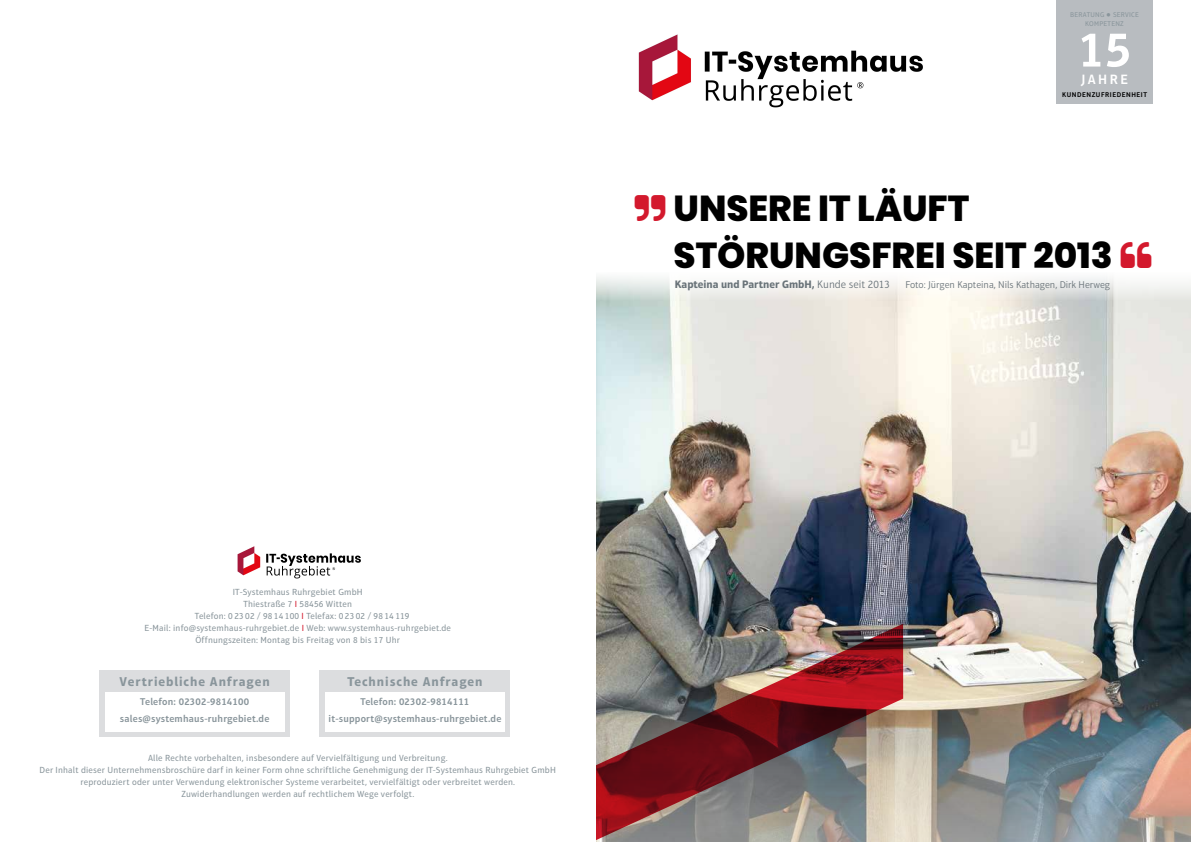
<style>
.page{position:relative;width:1191px;height:842px;background:#fff}
.page>*{position:absolute;margin:0;border:0;box-sizing:border-box;transform-origin:0 0}
.t1{font:600 50px "Aptifer Sans LT Pro";color:#fff}
.t2{font:800 36px/46.6px "Poppins";color:#000}
.t3{font:600 13.8px "Aptifer Sans LT Pro";letter-spacing:.18em;color:#fff}
.t4{font:700 13px "Aptifer Sans LT Pro";letter-spacing:.07em;color:#89959b}
.t5{font:700 11px "Aptifer Sans LT Pro";color:#697379}
.t6{font:600 10px/16.8px "Aptifer Sans LT Pro";letter-spacing:.02em;color:#89959b;text-align:center}
.t7{font:300 10px "Aptifer Sans LT Pro";color:#697379}
.t8{font:9px/12px "Aptifer Sans LT Pro";letter-spacing:.02em;color:#89959b;text-align:center}
.t9{font:7px/9px "Aptifer Sans LT Pro";letter-spacing:.04em;color:#89959b;text-align:center}
.t10{font:600 7px "Aptifer Sans LT Pro";letter-spacing:.08em;color:#000}
.s1{color:#d3192d}
.s2{font-weight:300}
</style>
<div class="page">
<img style="left:596px;top:300px;width:595px;height:354px">
<img style="left:903px;top:654px;width:288px;height:188px">
<svg style="left:596px;top:277px;width:595px;height:23px;fill:#f3f2ee"></svg>
<img style="left:596px;top:624px;width:307px;height:218px">
<div style="left:319px;top:670px;width:191px;height:67px;background:#dcdddf"></div>
<div style="left:325px;top:692px;width:180px;height:39px;background:#fff"></div>
<div style="left:99px;top:670px;width:191px;height:67px;background:#dcdddf"></div>
<div style="left:105px;top:692px;width:179px;height:39px;background:#fff"></div>
<div style="left:1056px;top:0;width:96px;height:103px;background:#b8bcc0"></div>
<img style="left:638px;top:34px;width:285px;height:74px">
<img style="left:237px;top:546px;width:124px;height:33px">
<p class="t8" style="left:233px;top:586px;width:131px">IT-Systemhaus Ruhrgebiet GmbH</p>
<p class="t8" style="left:243px;top:598px;width:110px">Thiestraße 7 <span class="s1">I</span> 58456 Witten</p>
<p class="t8" style="left:195px;top:610px;width:216px">Telefon: 0 23 02 / 98 14 100 <span class="s1">I</span> Telefax: 0 23 02 / 98 14 119</p>
<p class="t8" style="left:144px;top:622px;width:308px">E-Mail: info@systemhaus-ruhrgebiet.de <span class="s1">I</span> Web: www.systemhaus-ruhrgebiet.de</p>
<p class="t8" style="left:195px;top:634px;width:206px">Öffnungszeiten: Montag bis Freitag von 8 bis 17 Uhr</p>
<h3 class="t4" style="left:120px;top:674px;width:152px">Vertriebliche Anfragen</h3>
<p class="t6" style="left:120px;top:693px;width:151px">Telefon: 02302-9814100 sales@systemhaus-ruhrgebiet.de</p>
<h3 class="t4" style="left:347px;top:674px;width:137px">Technische Anfragen</h3>
<p class="t6" style="left:328px;top:693px;width:174px">Telefon: 02302-9814111 it-support@systemhaus-ruhrgebiet.de</p>
<p class="t8" style="left:40px;top:752px;width:518px">Alle Rechte vorbehalten, insbesondere auf Vervielfältigung und Verbreitung.<br>Der Inhalt dieser Unternehmensbroschüre darf in keiner Form ohne schriftliche Genehmigung der IT-Systemhaus Ruhrgebiet GmbH reproduziert oder unter Verwendung elektronischer Systeme verarbeitet, vervielfältigt oder verbreitet werden.<br>Zuwiderhandlungen werden auf rechtlichem Wege verfolgt.</p>
<p class="t9" style="left:1070px;top:10px;width:70px">BERATUNG ● SERVICE<br>KOMPETENZ</p>
<h1 class="t1" style="left:1077px;top:20px;width:55px">15</h1>
<h3 class="t3" style="left:1081px;top:71px;width:48px">JAHRE</h3>
<p class="t10" style="left:1062px;top:91px;width:86px">KUNDENZUFRIEDENHEIT</p>
<h2 class="t2" style="left:673px;top:186px;width:441px">UNSERE IT LÄUFT<br>STÖRUNGSFREI SEIT 2013</h2>
<p class="t5" style="left:675px;top:278px;width:217px">Kapteina und Partner GmbH, <span class="s2">Kunde seit 2013</span></p>
<p class="t7" style="left:905px;top:279px;width:206px">Foto: Jürgen Kapteina, Nils Kathagen, Dirk Herweg</p>
</div>
